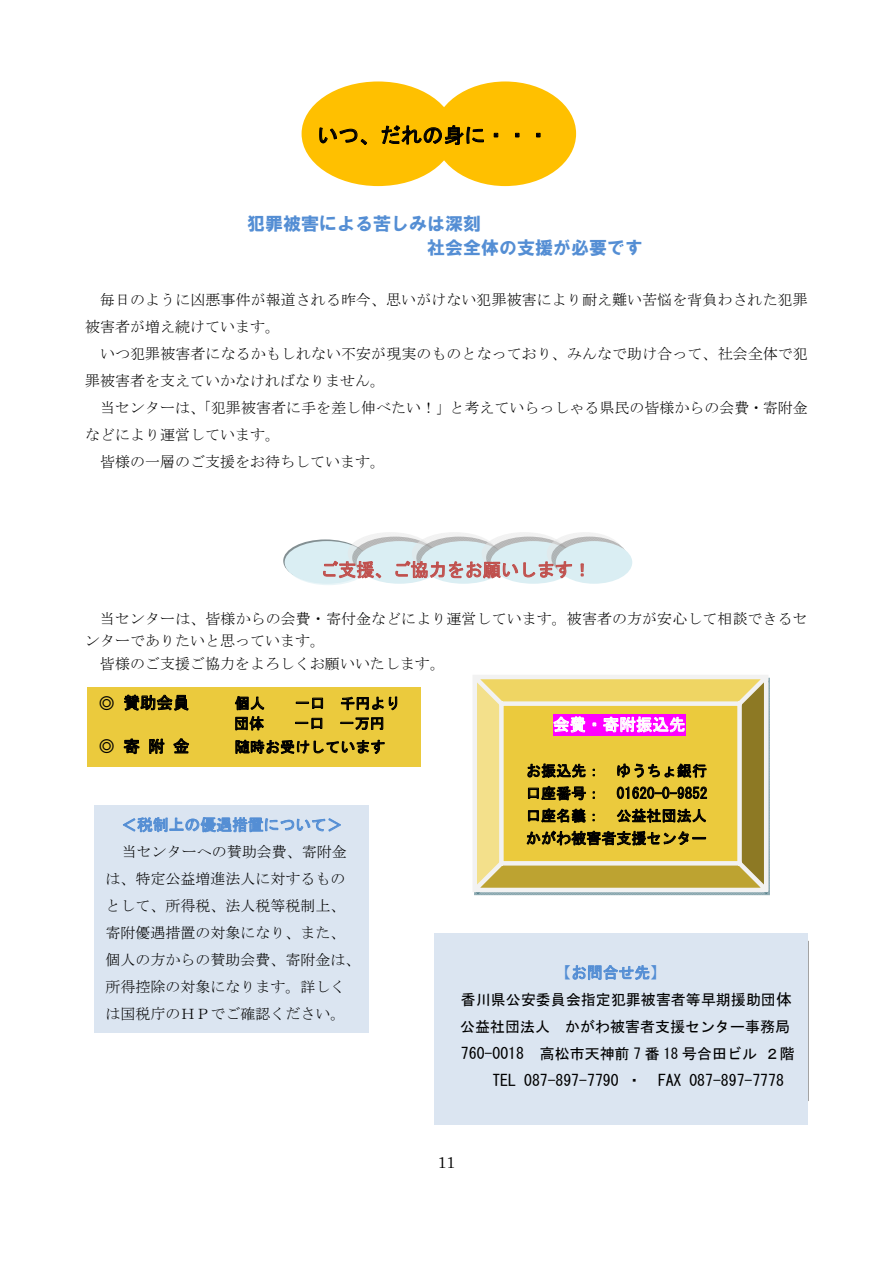
<style>
.page{position:relative;width:893px;height:1263px;background:#fff}
.page>*{position:absolute;margin:0;border:0;box-sizing:border-box;transform-origin:0 0}
.t1{font:21px "MS Gothic";color:#000}
.t2{font:18px/23.4px "HG Soei Kakugothic UB";color:#548ed4}
.t3{font:18px "MS Gothic";color:#c0504d}
.t4{font:16.5px "MS Gothic";color:#000}
.t5{font:16.5px "MS Gothic";color:#fff}
.t6{font:15.9px "MS Gothic";color:#000}
.t7{font:15.9px "MS Gothic";color:#548ed4}
.t8{font:15.9px "Century";color:#000}
.t9{font:15px/27px "MS Mincho";color:#000}
.t10{font:15px/22.5px "MS Gothic";letter-spacing:.005em;color:#000;text-align:justify}
.s1{font-size:15.9px}
</style>
<div class="page">
<svg style="left:473px;top:675px;width:297px;height:221px"></svg>
<div style="left:302px;top:81px;width:153px;height:105px;background:#ffc000;border-radius:50%"></div>
<div style="left:434px;top:81px;width:142px;height:105px;background:#ffc000;border-radius:50%"></div>
<svg style="left:283px;top:539px;width:85px;height:43px"></svg>
<div style="left:285px;top:541px;width:84px;height:43px;background:#daeef3;border-radius:50%"></div>
<img style="left:348px;top:532px;width:64px;height:14px">
<img style="left:352px;top:537px;width:60px;height:42px">
<div style="left:357px;top:541px;width:85px;height:43px;background:#daeef3;border-radius:50%"></div>
<img style="left:412px;top:532px;width:68px;height:11px">
<img style="left:416px;top:537px;width:66px;height:24px">
<div style="left:421px;top:541px;width:85px;height:43px;background:#daeef3;border-radius:50%"></div>
<img style="left:482px;top:532px;width:65px;height:12px">
<img style="left:486px;top:537px;width:61px;height:24px">
<div style="left:491px;top:541px;width:85px;height:43px;background:#daeef3;border-radius:50%"></div>
<img style="left:547px;top:532px;width:60px;height:11px">
<img style="left:551px;top:537px;width:74px;height:42px">
<div style="left:556px;top:541px;width:76px;height:43px;background:#daeef3;border-radius:50%"></div>
<svg style="left:319px;top:127px;width:48px;height:18px"></svg>
<svg style="left:381px;top:125px;width:103px;height:20px"></svg>
<svg style="left:494px;top:133px;width:4px;height:4px"></svg>
<svg style="left:515px;top:133px;width:4px;height:4px"></svg>
<svg style="left:536px;top:133px;width:4px;height:4px"></svg>
<svg style="left:323px;top:561px;width:58px;height:17px"></svg>
<svg style="left:395px;top:561px;width:177px;height:23px"></svg>
<svg style="left:581px;top:564px;width:2px;height:12px"></svg>
<svg style="left:475px;top:677px;width:291px;height:213px;background:#d4b559"></svg>
<div style="left:88px;top:687px;width:333px;height:80px;background:#ebca3d"></div>
<svg style="left:124px;top:695px;width:65px;height:16px"></svg>
<svg style="left:235px;top:696px;width:29px;height:14px"></svg>
<svg style="left:296px;top:698px;width:27px;height:11px"></svg>
<svg style="left:341px;top:697px;width:56px;height:13px"></svg>
<svg style="left:235px;top:716px;width:29px;height:14px"></svg>
<svg style="left:295px;top:718px;width:27px;height:11px"></svg>
<svg style="left:341px;top:717px;width:42px;height:13px"></svg>
<svg style="left:124px;top:739px;width:15px;height:15px"></svg>
<svg style="left:149px;top:739px;width:15px;height:15px"></svg>
<svg style="left:173px;top:738px;width:16px;height:15px"></svg>
<svg style="left:236px;top:740px;width:149px;height:14px"></svg>
<div style="left:95px;top:806px;width:274px;height:227px;background:#dbe5f1"></div>
<svg style="left:123px;top:817px;width:218px;height:15px"></svg>
<div style="left:434px;top:933px;width:374px;height:191px;background:#dbe5f1"></div>
<svg style="left:573px;top:965px;width:76px;height:16px"></svg>
<p class="t1" style="left:317px;top:125px;width:234px">いつ、だれの身に・・・</p>
<p class="t2" style="left:427px;top:212px;width:217px;text-indent:-180px">犯罪被害による苦しみは深刻<br>社会全体の支援が必要です</p>
<p class="t9" style="left:100px;top:286px;width:709px">毎日のように凶悪事件が報道される昨今、思いがけない犯罪被害により耐え難い苦悩を背負わされた犯罪</p>
<p class="t9" style="left:85px;top:313px;width:196px">被害者が増え続けています。</p>
<p class="t9" style="left:100px;top:340px;width:709px">いつ犯罪被害者になるかもしれない不安が現実のものとなっており、みんなで助け合って、社会全体で犯</p>
<p class="t9" style="left:85px;top:367px;width:302px">罪被害者を支えていかなければなりません。</p>
<p class="t9" style="left:100px;top:394px;width:709px">当センターは、「犯罪被害者に手を差し伸べたい！」と考えていらっしゃる県民の皆様からの会費・寄附金</p>
<p class="t9" style="left:85px;top:421px;width:196px">などにより運営しています。</p>
<p class="t9" style="left:100px;top:448px;width:286px">皆様の一層のご支援をお待ちしています。</p>
<p class="t3" style="left:320px;top:561px;width:273px">ご支援、ご協力をお願いします！</p>
<p class="t9" style="left:100px;top:605px;width:709px">当センターは、皆様からの会費・寄付金などにより運営しています。被害者の方が安心して相談できるセ</p>
<p class="t9" style="left:85px;top:627px;width:241px">ンターでありたいと思っています。</p>
<p class="t9" style="left:100px;top:650px;width:347px">皆様のご支援ご協力をよろしくお願いいたします。</p>
<p class="t4" style="left:99px;top:694px;width:93px">◎ 賛助会員</p>
<p class="t10" style="left:235px;top:692px;width:32px">個人</p>
<p class="t10" style="left:295px;top:692px;width:107px">一口 千円より</p>
<p class="t10" style="left:234px;top:712px;width:32px">団体</p>
<p class="t10" style="left:294px;top:712px;width:92px">一口 一万円</p>
<p class="t4" style="left:99px;top:738px;width:93px">◎ 寄 附 金</p>
<p class="t10" style="left:235px;top:735px;width:152px">随時お受けしています</p>
<p class="t7" style="left:121px;top:817px;width:223px">＜税制上の優遇措置について＞</p>
<p class="t9" style="left:105px;top:838px;width:257px;text-indent:17px">当センターへの賛助会費、寄附金は、特定公益増進法人に対するものとして、所得税、法人税等税制上、寄附優遇措置の対象になり、また、個人の方からの賛助会費、寄附金は、所得控除の対象になります。詳しくは国税庁のＨＰでご確認ください。</p>
<p class="t5" style="left:553px;top:716px;width:134px">会費・寄附振込先</p>
<p class="t10" style="left:526px;top:759px;width:183px">お振込先： ゆうちょ銀行口座番号： 01620-0-9852口座名義： 公益社団法人かがわ被害者支援センター</p>
<p class="t7" style="left:555px;top:964px;width:112px">【お問合せ先】</p>
<p class="t10" style="left:460px;top:986px;width:336px;line-height:27px;text-align:left">香川県公安委員会指定犯罪被害者等早期援助団<span class="s1">体</span>公益社団法人 かがわ被害者支援センター事務局<br><span class="s1">760-0018</span> 高松市天神前 7 番 18 号合田ビル ２階</p>
<p class="t6" style="left:492px;top:1072px;width:293px">TEL 087-897-7790 ・ FAX 087-897-7778</p>
<p class="t8" style="left:438px;top:1149px;width:19px">11</p>
</div>
